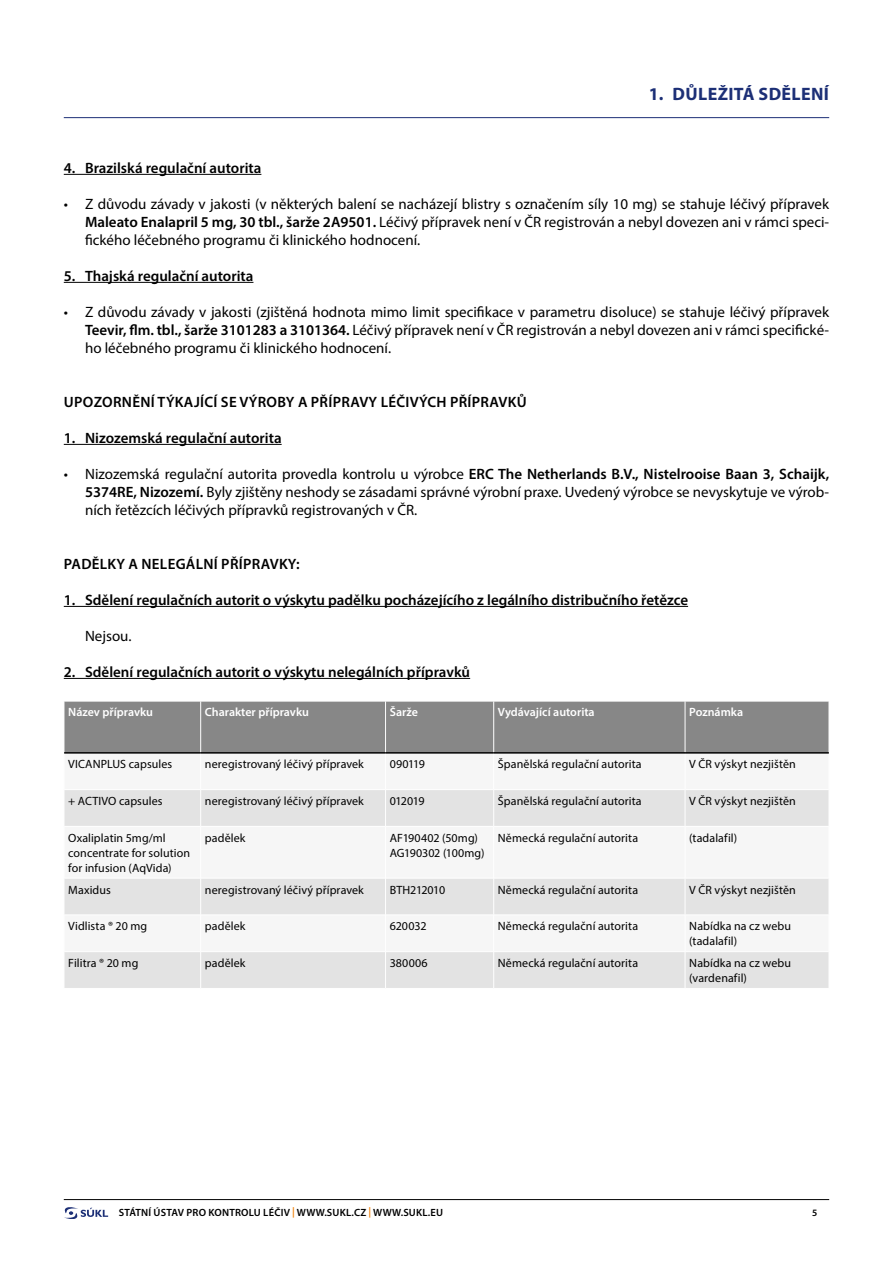
<style>
.page{position:relative;width:893px;height:1263px;background:#fff}
.page>*{position:absolute;margin:0;border:0;box-sizing:border-box;transform-origin:0 0}
.t1{font:700 18px "Myriad Pro";letter-spacing:.02em;color:#1c2f76}
.t2{font:15px/18px "Myriad Pro";color:#000;text-align:justify}
.t3{font:600 15px "Myriad Pro";color:#000}
.t4{font:600 15px "Myriad Pro";letter-spacing:.02em;color:#000}
.t5{font:12px/15px "Myriad Pro";letter-spacing:.01em;color:#000}
.t6{font:600 12px "Myriad Pro";color:#fff}
.t7{font:12px "Myriad Pro";letter-spacing:-.02em;color:#000}
.t8{font:600 10.5px "Myriad Pro";letter-spacing:.02em;color:#000}
.t9{font:600 9.75px "Myriad Pro";color:#000}
.s1{font-weight:600}
.s2{color:#ef7d00}
</style>
<div class="page">
<hr style="left:64px;top:1199px;width:765px;height:1px;background:#000">
<svg style="left:64px;top:1207px;width:44px;height:11px"></svg>
<hr style="left:64px;top:117px;width:765px;height:1px;background:#1c2f76">
<hr style="left:64px;top:174px;width:197px;height:1px;background:#000">
<hr style="left:64px;top:282px;width:189px;height:1px;background:#000">
<hr style="left:64px;top:444px;width:218px;height:1px;background:#000">
<hr style="left:64px;top:606px;width:624px;height:1px;background:#000">
<hr style="left:64px;top:678px;width:406px;height:1px;background:#000">
<div style="left:65px;top:702px;width:764px;height:50px;background:#878787"></div>
<svg style="left:65px;top:790px;width:764px;height:198px;fill:#e3e3e3"></svg>
<hr style="left:64px;top:826px;width:136px;height:1px;background:#fff">
<hr style="left:201px;top:826px;width:184px;height:1px;background:#fff">
<hr style="left:386px;top:826px;width:107px;height:1px;background:#fff">
<hr style="left:494px;top:826px;width:191px;height:1px;background:#fff">
<hr style="left:685px;top:826px;width:144px;height:1px;background:#fff">
<hr style="left:64px;top:878px;width:136px;height:1px;background:#fff">
<hr style="left:201px;top:878px;width:184px;height:1px;background:#fff">
<hr style="left:386px;top:878px;width:107px;height:1px;background:#fff">
<hr style="left:494px;top:878px;width:191px;height:1px;background:#fff">
<hr style="left:685px;top:878px;width:144px;height:1px;background:#fff">
<hr style="left:64px;top:914px;width:136px;height:1px;background:#fff">
<hr style="left:201px;top:914px;width:184px;height:1px;background:#fff">
<hr style="left:386px;top:914px;width:107px;height:1px;background:#fff">
<hr style="left:494px;top:914px;width:191px;height:1px;background:#fff">
<hr style="left:685px;top:914px;width:144px;height:1px;background:#fff">
<hr style="left:64px;top:951px;width:136px;height:1px;background:#fff">
<hr style="left:201px;top:951px;width:184px;height:1px;background:#fff">
<hr style="left:386px;top:951px;width:107px;height:1px;background:#fff">
<hr style="left:494px;top:951px;width:191px;height:1px;background:#fff">
<hr style="left:685px;top:951px;width:144px;height:1px;background:#fff">
<hr style="left:200px;top:701px;width:1px;height:51px;background:#fff">
<hr style="left:200px;top:790px;width:1px;height:36px;background:#fff">
<hr style="left:200px;top:826px;width:1px;height:52px;background:#fff">
<hr style="left:200px;top:878px;width:1px;height:37px;background:#fff">
<hr style="left:200px;top:915px;width:1px;height:37px;background:#fff">
<hr style="left:200px;top:952px;width:1px;height:36px;background:#fff">
<hr style="left:385px;top:701px;width:1px;height:51px;background:#fff">
<hr style="left:493px;top:701px;width:1px;height:51px;background:#fff">
<hr style="left:685px;top:701px;width:1px;height:51px;background:#fff">
<hr style="left:385px;top:790px;width:1px;height:36px;background:#fff">
<hr style="left:493px;top:790px;width:1px;height:36px;background:#fff">
<hr style="left:685px;top:790px;width:1px;height:36px;background:#fff">
<hr style="left:385px;top:826px;width:1px;height:52px;background:#fff">
<hr style="left:493px;top:826px;width:1px;height:52px;background:#fff">
<hr style="left:685px;top:826px;width:1px;height:52px;background:#fff">
<hr style="left:385px;top:878px;width:1px;height:37px;background:#fff">
<hr style="left:493px;top:878px;width:1px;height:37px;background:#fff">
<hr style="left:685px;top:878px;width:1px;height:37px;background:#fff">
<hr style="left:385px;top:915px;width:1px;height:37px;background:#fff">
<hr style="left:493px;top:915px;width:1px;height:37px;background:#fff">
<hr style="left:685px;top:915px;width:1px;height:37px;background:#fff">
<hr style="left:385px;top:952px;width:1px;height:36px;background:#fff">
<hr style="left:493px;top:952px;width:1px;height:36px;background:#fff">
<hr style="left:685px;top:952px;width:1px;height:36px;background:#fff">
<hr style="left:64px;top:752px;width:137px;height:2px;background:#000">
<hr style="left:201px;top:752px;width:185px;height:2px;background:#000">
<hr style="left:386px;top:752px;width:108px;height:2px;background:#000">
<hr style="left:494px;top:752px;width:191px;height:2px;background:#000">
<hr style="left:685px;top:752px;width:144px;height:2px;background:#000">
<p class="t1" style="left:649px;top:82px;width:182px">1. DŮLEŽITÁ SDĚLENÍ</p>
<p class="t3" style="left:64px;top:158px;width:199px">4. Brazilská regulační autorita</p>
<p class="t2" style="left:85px;top:195px;width:746px;text-indent:-21px">• Z důvodu závady v jakosti (v některých balení se nacházejí blistry s označením síly 10 mg) se stahuje léčivý přípravek <span class="s1">Maleato Enalapril 5 mg, 30 tbl., šarže 2A9501.</span> Léčivý přípravek není v ČR registrován a nebyl dovezen ani v rámci speci&shy;fického léčebného programu či klinického hodnocení.</p>
<p class="t3" style="left:64px;top:266px;width:191px">5. Thajská regulační autorita</p>
<p class="t2" style="left:85px;top:303px;width:746px;text-indent:-21px">• Z důvodu závady v jakosti (zjištěná hodnota mimo limit specifikace v parametru disoluce) se stahuje léčivý přípravek <span class="s1">Teevir, flm. tbl., šarže 3101283 a 3101364.</span> Léčivý přípravek není v ČR registrován a nebyl dovezen ani v rámci specifické&shy;ho léčebného programu či klinického hodnocení.</p>
<p class="t4" style="left:64px;top:392px;width:464px">UPOZORNĚNÍ TÝKAJÍCÍ SE VÝROBY A PŘÍPRAVY LÉČIVÝCH PŘÍPRAVKŮ</p>
<p class="t3" style="left:64px;top:428px;width:219px">1. Nizozemská regulační autorita</p>
<p class="t2" style="left:85px;top:465px;width:746px;text-indent:-21px">• Nizozemská regulační autorita provedla kontrolu u výrobce <span class="s1">ERC The Netherlands B.V., Nistelrooise Baan 3, Schaijk, 5374RE, Nizozemí.</span> Byly zjištěny neshody se zásadami správné výrobní praxe. Uvedený výrobce se nevyskytuje ve výrob&shy;ních řetězcích léčivých přípravků registrovaných v ČR.</p>
<p class="t4" style="left:64px;top:554px;width:237px">PADĚLKY A NELEGÁLNÍ PŘÍPRAVKY:</p>
<p class="t3" style="left:64px;top:590px;width:626px">1. Sdělení regulačních autorit o výskytu padělku pocházejícího z legálního distribučního řetězce</p>
<p class="t2" style="left:85px;top:627px;width:48px">Nejsou.</p>
<p class="t3" style="left:64px;top:662px;width:408px">2. Sdělení regulačních autorit o výskytu nelegálních přípravků</p>
<p class="t6" style="left:68px;top:705px;width:86px">Název přípravku</p>
<p class="t6" style="left:205px;top:705px;width:105px">Charakter přípravku</p>
<p class="t6" style="left:390px;top:705px;width:30px">Šarže</p>
<p class="t6" style="left:498px;top:705px;width:98px">Vydávající autorita</p>
<p class="t6" style="left:689px;top:705px;width:55px">Poznámka</p>
<p class="t5" style="left:68px;top:756px;width:106px">VICANPLUS capsules</p>
<p class="t5" style="left:205px;top:756px;width:160px">neregistrovaný léčivý přípravek</p>
<p class="t5" style="left:390px;top:756px;width:37px">090119</p>
<p class="t5" style="left:498px;top:756px;width:145px">Španělská regulační autorita</p>
<p class="t5" style="left:689px;top:756px;width:108px">V ČR výskyt nezjištěn</p>
<p class="t5" style="left:68px;top:793px;width:96px">+ ACTIVO capsules</p>
<p class="t5" style="left:205px;top:793px;width:160px">neregistrovaný léčivý přípravek</p>
<p class="t5" style="left:390px;top:793px;width:36px">012019</p>
<p class="t5" style="left:498px;top:793px;width:145px">Španělská regulační autorita</p>
<p class="t5" style="left:689px;top:793px;width:108px">V ČR výskyt nezjištěn</p>
<p class="t5" style="left:68px;top:830px;width:123px">Oxaliplatin 5mg/ml concentrate for solution for infusion (AqVida)</p>
<p class="t5" style="left:205px;top:830px;width:42px">padělek</p>
<p class="t5" style="left:390px;top:830px;width:96px">AF190402 (50mg)<br>AG190302 (100mg)</p>
<p class="t5" style="left:498px;top:830px;width:142px">Německá regulační autorita</p>
<p class="t5" style="left:689px;top:830px;width:49px">(tadalafil)</p>
<p class="t5" style="left:68px;top:882px;width:44px">Maxidus</p>
<p class="t5" style="left:205px;top:882px;width:160px">neregistrovaný léčivý přípravek</p>
<p class="t7" style="left:390px;top:882px;width:57px">BTH212010</p>
<p class="t5" style="left:498px;top:882px;width:142px">Německá regulační autorita</p>
<p class="t5" style="left:689px;top:882px;width:108px">V ČR výskyt nezjištěn</p>
<p class="t5" style="left:68px;top:918px;width:81px">Vidlista ® 20 mg</p>
<p class="t5" style="left:205px;top:918px;width:42px">padělek</p>
<p class="t5" style="left:390px;top:918px;width:38px">620032</p>
<p class="t5" style="left:498px;top:918px;width:142px">Německá regulační autorita</p>
<p class="t5" style="left:689px;top:918px;width:103px">Nabídka na cz webu (tadalafil)</p>
<p class="t5" style="left:68px;top:955px;width:72px">Filitra ® 20 mg</p>
<p class="t5" style="left:205px;top:955px;width:42px">padělek</p>
<p class="t5" style="left:390px;top:955px;width:39px">380006</p>
<p class="t5" style="left:498px;top:955px;width:142px">Německá regulační autorita</p>
<p class="t5" style="left:689px;top:955px;width:103px">Nabídka na cz webu (vardenafil)</p>
<p class="t8" style="left:119px;top:1206px;width:326px">STÁTNÍ ÚSTAV PRO KONTROLU LÉČIV <span class="s2">|</span> WWW.SUKL.CZ <span class="s2">|</span> WWW.SUKL.EU</p>
<p class="t9" style="left:812px;top:1207px;width:7px">5</p>
</div>
